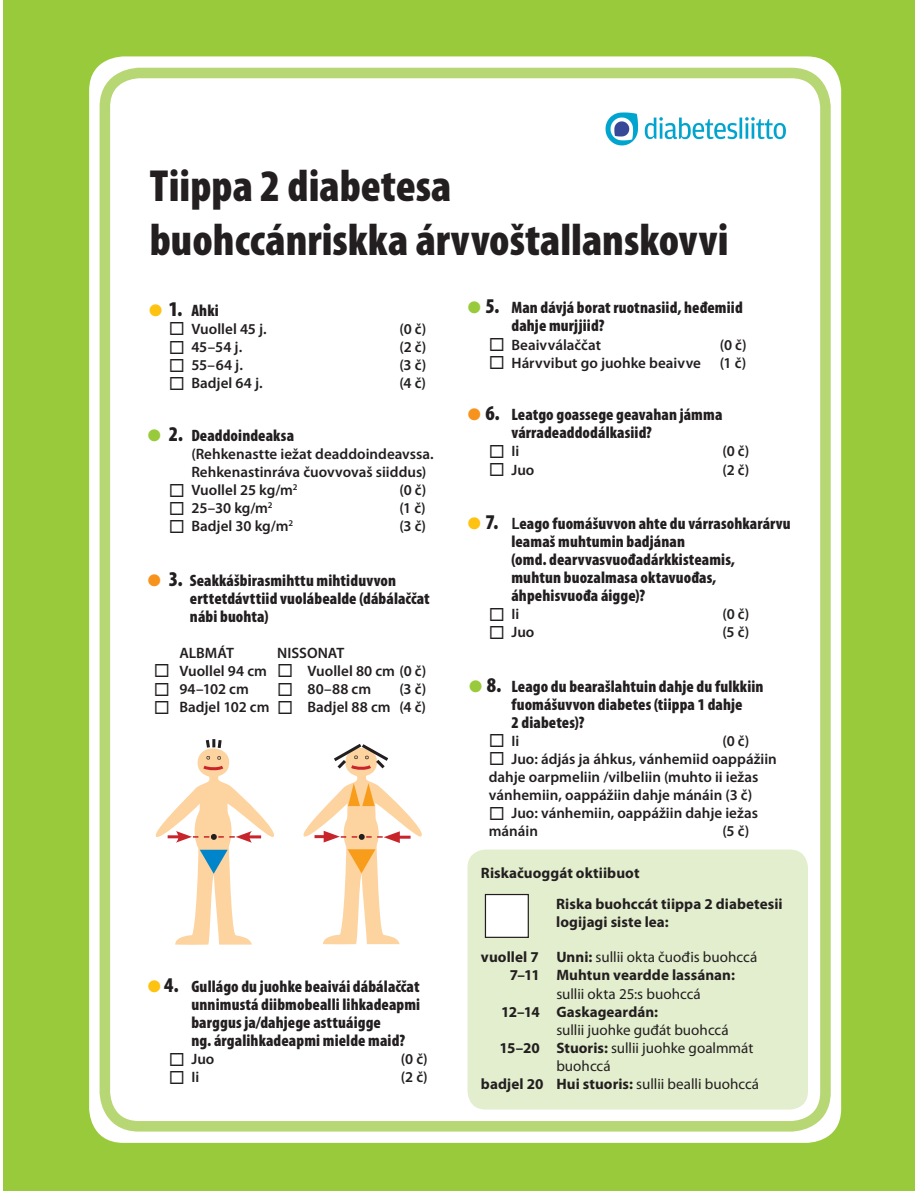
<style>
.page{position:relative;width:915px;height:1191px;background:#fff}
.page>*{position:absolute;margin:0;border:0;box-sizing:border-box;transform-origin:0 0}
.t1{font:900 condensed 45.15px/54.2px "Myriad Pro";color:#231f20}
.t2{font:900 condensed 16.5px/18px "Myriad Pro";letter-spacing:.01em;color:#231f20}
.t3{font:600 15px/18px "Myriad Pro";color:#231f20}
.t4{font:700 15px/18px "Myriad Pro";letter-spacing:.005em;color:#231f20;text-align:center}
.t5{font:15px "Myriad Pro";color:#231f20}
.s1{color:#fec210}
.s2{font-size:21.15px}
.s3{color:#99ca3b}
.s4{color:#f7931d}
.s5{font-weight:600;font-stretch:normal}
.s6{font-weight:400}
.s7{font-weight:700}
</style>
<div class="page">
<div style="left:3px;top:0;width:911px;height:1191px;background:#99ca3b"></div>
<div style="left:89px;top:56px;width:751px;height:1086px;background:#fff;border-radius:34px"></div>
<div style="left:99px;top:68px;width:731px;height:1063px;border:11px solid #b7d774;border-radius:34px"></div>
<div style="left:467px;top:849px;width:340px;height:260px;background:#e2eecd;border-radius:18px"></div>
<svg style="left:303px;top:743px;width:119px;height:201px"></svg>
<svg style="left:155px;top:739px;width:119px;height:206px"></svg>
<div style="left:485px;top:894px;width:43px;height:43px;background:#fff"></div>
<div style="left:484px;top:894px;width:44px;height:44px;border:1px solid #231f20"></div>
<img style="left:605px;top:112px;width:181px;height:34px">
<h1 class="t1" style="left:150px;top:157px;width:580px">Tiippa 2 diabetesa<br>buohccánriskka árvvoštallanskovvi</h1>
<p class="t2" style="left:149px;top:301px;width:71px"><span class="s1">●</span> <span class="s2">1.</span> Ahki</p>
<p class="t3" style="left:169px;top:319px;width:99px">◻ Vuollel 45 j.</p>
<p class="t3" style="left:399px;top:319px;width:28px">(0 č)</p>
<p class="t3" style="left:169px;top:337px;width:75px">◻ 45–54 j.</p>
<p class="t3" style="left:399px;top:337px;width:28px">(2 č)</p>
<p class="t3" style="left:169px;top:356px;width:76px">◻ 55–64 j.</p>
<p class="t3" style="left:399px;top:356px;width:28px">(3 č)</p>
<p class="t3" style="left:169px;top:374px;width:95px">◻ Badjel 64 j.</p>
<p class="t3" style="left:399px;top:374px;width:28px">(4 č)</p>
<p class="t2" style="left:148px;top:426px;width:148px"><span class="s3">●</span> <span class="s2">2.</span> Deaddoindeaksa</p>
<p class="t3" style="left:191px;top:444px;width:244px">(Rehkenastte iežat deaddoindeavssa.<br>Rehkenastinráva čuovvovaš siiddus)</p>
<p class="t3" style="left:169px;top:481px;width:130px">◻ Vuollel 25 kg/m<sup>2</sup></p>
<p class="t3" style="left:399px;top:481px;width:28px">(0 č)</p>
<p class="t3" style="left:169px;top:499px;width:105px">◻ 25–30 kg/m<sup>2</sup></p>
<p class="t3" style="left:399px;top:499px;width:28px">(1 č)</p>
<p class="t3" style="left:169px;top:517px;width:126px">◻ Badjel 30 kg/m<sup>2</sup></p>
<p class="t3" style="left:399px;top:517px;width:28px">(3 č)</p>
<p class="t2" style="left:190px;top:570px;width:241px;text-indent:-42px"><span class="s4">●</span> <span class="s2">3.</span> Seakkášbirasmihttu mihtiduvvon erttetdávttiid vuolábealde (dábálaččat nábi buohta)</p>
<p class="t3" style="left:179px;top:643px;width:56px">ALBMÁT</p>
<p class="t3" style="left:277px;top:643px;width:69px">NISSONAT</p>
<p class="t3" style="left:154px;top:661px;width:274px">◻ Vuollel 94 cm ◻ Vuollel 80 cm (0 č)</p>
<p class="t3" style="left:154px;top:679px;width:97px">◻ 94–102 cm</p>
<p class="t3" style="left:277px;top:679px;width:95px">◻ 80–88 cm</p>
<p class="t3" style="left:399px;top:679px;width:28px">(3 č)</p>
<p class="t3" style="left:154px;top:697px;width:274px">◻ Badjel 102 cm ◻ Badjel 88 cm (4 č)</p>
<p class="t2" style="left:191px;top:976px;width:230px;text-indent:-44px"><span class="s1">●</span> <span class="s2">4.</span> Gullágo du juohke beaivái dábálaččat unnimustá diibmobealli lihkadeapmi barggus ja/dahjege asttuáigge<br>ng. árgalihkadeapmi mielde maid?</p>
<p class="t3" style="left:169px;top:1049px;width:47px">◻ Juo</p>
<p class="t3" style="left:401px;top:1049px;width:28px">(0 č)</p>
<p class="t3" style="left:169px;top:1067px;width:32px">◻ Ii</p>
<p class="t3" style="left:401px;top:1067px;width:28px">(2 č)</p>
<p class="t2" style="left:511px;top:298px;width:233px;text-indent:-44px"><span class="s3">●</span> <span class="s2">5.</span> Man dávjá borat ruotnasiid, heđemiid dahje murjjiid?</p>
<p class="t3" style="left:488px;top:335px;width:114px">◻ Beaivválaččat</p>
<p class="t3" style="left:719px;top:335px;width:28px">(0 č)</p>
<p class="t3" style="left:488px;top:353px;width:213px">◻ Hárvvibut go juohke beaivve</p>
<p class="t3" style="left:719px;top:353px;width:28px">(1 č)</p>
<p class="t2" style="left:511px;top:405px;width:212px;text-indent:-44px"><span class="s4">●</span> <span class="s2">6.</span> Leatgo goassege geavahan jámma várradeaddodálkasiid?</p>
<p class="t3" style="left:488px;top:442px;width:32px">◻ Ii</p>
<p class="t3" style="left:722px;top:442px;width:28px">(0 č)</p>
<p class="t3" style="left:488px;top:460px;width:47px">◻ Juo</p>
<p class="t3" style="left:722px;top:460px;width:28px">(2 č)</p>
<p class="t2" style="left:511px;top:514px;width:281px;text-indent:-44px"><span class="s1">●</span> <span class="s2">7.</span> <span class="s5">L</span>eago fuomášuvvon ahte du várrasohkarárvu leamaš muhtumin badjánan<br>(omd. dearvvasvuođadárkkisteamis,<br>muhtun buozalmasa oktavuođas, áhpehisvuođa áigge)?</p>
<p class="t3" style="left:488px;top:605px;width:32px">◻ Ii</p>
<p class="t3" style="left:722px;top:605px;width:28px">(0 č)</p>
<p class="t3" style="left:488px;top:623px;width:47px">◻ Juo</p>
<p class="t3" style="left:722px;top:623px;width:28px">(5 č)</p>
<p class="t2" style="left:511px;top:676px;width:253px;text-indent:-42px"><span class="s3">●</span> <span class="s2">8.</span> Leago du bearašlahtuin dahje du fulkkiin fuomášuvvon diabetes (tiippa 1 dahje<br>2 diabetes)?</p>
<p class="t3" style="left:488px;top:731px;width:32px">◻ Ii</p>
<p class="t3" style="left:722px;top:731px;width:28px">(0 č)</p>
<p class="t3" style="left:488px;top:749px;width:289px">◻ Juo: ádjás ja áhkus, vánhemiid oappážiin dahje oarpmeliin /vilbeliin (muhto ii iežas vánhemiin, oappážiin dahje mánáin (3 č)</p>
<p class="t3" style="left:488px;top:803px;width:270px">◻ Juo: vánhemiin, oappážiin dahje iežas mánáin</p>
<p class="t3" style="left:722px;top:821px;width:28px">(5 č)</p>
<p class="t4" style="left:481px;top:863px;width:160px">Riskačuoggát oktiibuot</p>
<p class="t4" style="left:556px;top:894px;width:228px;text-align:left">Riska buohccát tiippa 2 diabetesii logijagi siste lea:</p>
<p class="t4" style="left:481px;top:947px;width:278px">vuollel 7 Unni: <span class="s6">sullii okta čuođis buohccá<br></span>7–11 Muhtun veardde lassánan:</p>
<p class="t5" style="left:556px;top:984px;width:146px">sullii okta 25:s buohccá</p>
<p class="t4" style="left:501px;top:1002px;width:158px">12–14 Gaskageardán:</p>
<p class="t5" style="left:556px;top:1020px;width:174px">sullii juohke guđát buohccá</p>
<p class="t5" style="left:499px;top:1038px;width:255px"><span class="s7">15–20 Stuoris:</span> sullii juohke goalmmát</p>
<p class="t5" style="left:556px;top:1056px;width:56px">buohccá</p>
<p class="t4" style="left:481px;top:1074px;width:279px">badjel 20 Hui stuoris: <span class="s6">sullii bealli buohccá</span></p>
</div>
